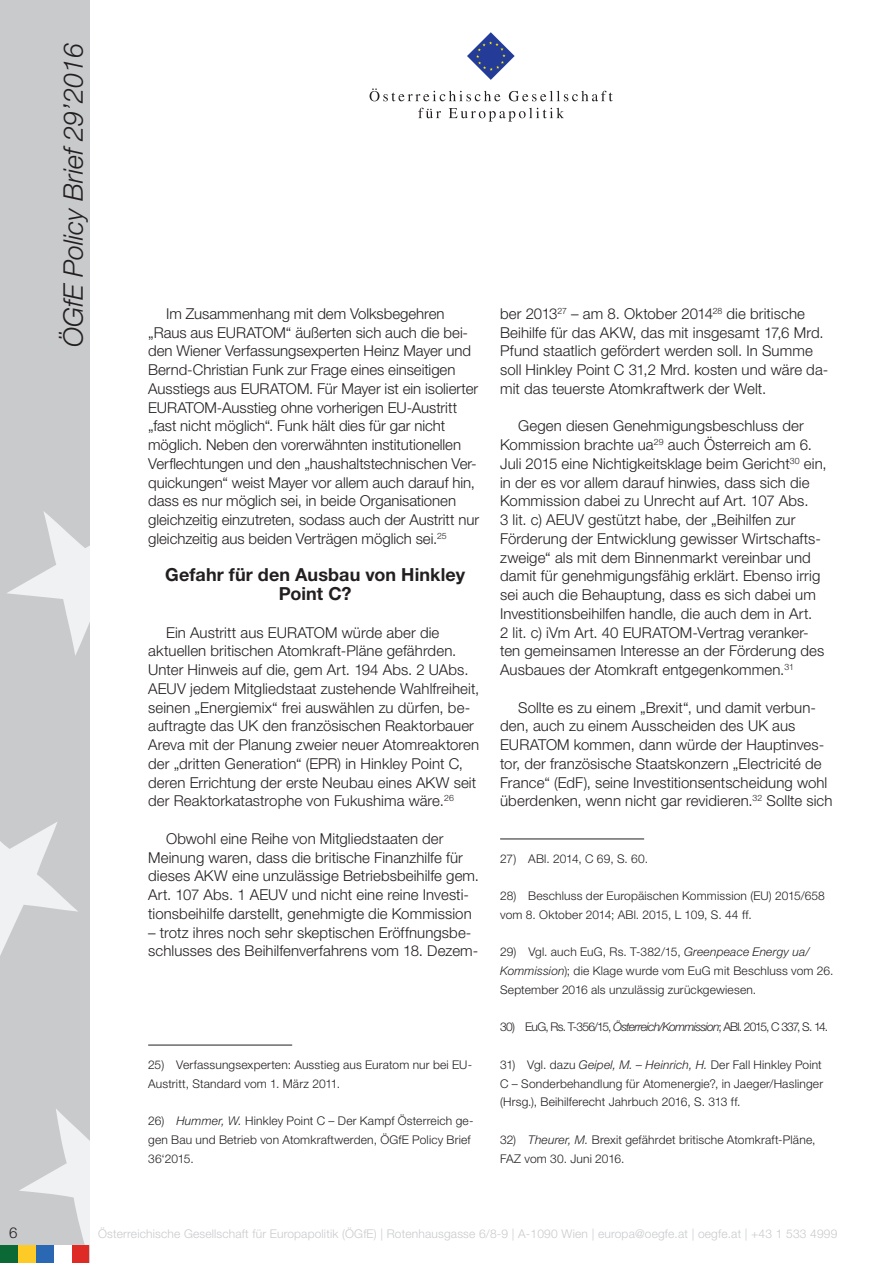
<style>
.page{position:relative;width:893px;height:1263px;background:#fff}
.page>*{position:absolute;margin:0;border:0;box-sizing:border-box;transform-origin:0 0}
.t1{font:italic 300 27px "Helvetica Neue LT Std";color:#231f20}
.Zwischenüberschrift{font:700 18px/18.8px "Helvetica Neue LT Std";letter-spacing:.005em;color:#231f20;text-align:center}
.Standard_Paragraph{font:300 15px/18.8px "Helvetica Neue LT Std";letter-spacing:.005em;color:#231f20}
.Footnotes{font:300 12px/18.8px "Helvetica Neue LT Std";letter-spacing:.015em;color:#231f20}
.t2{font:300 12px "Helvetica Neue LT Std";letter-spacing:.015em;color:#c9cacc}
.Footnotes-2{font:300 12px "Helvetica Neue LT Std";letter-spacing:-.065em;color:#231f20}
.s1{font-style:italic}
</style>
<div class="page">
<div style="left:0;top:0;width:89px;height:1263px;background:#c9cacc"></div>
<svg style="left:19px;top:1109px;width:70px;height:136px"></svg>
<svg style="left:0;top:822px;width:78px;height:134px"></svg>
<svg style="left:7px;top:511px;width:82px;height:144px"></svg>
<div style="left:18px;top:1245px;width:18px;height:18px;background:#fecb26"></div>
<div style="left:36px;top:1245px;width:18px;height:18px;background:#2b68b3"></div>
<div style="left:71px;top:1245px;width:18px;height:18px;background:#de2b26"></div>
<div style="left:0;top:1245px;width:18px;height:18px;background:#0b6936"></div>
<div style="left:54px;top:1245px;width:17px;height:18px;background:#fff"></div>
<svg style="left:467px;top:32px;width:48px;height:48px"></svg>
<svg style="left:370px;top:88px;width:130px;height:13px"></svg>
<svg style="left:509px;top:91px;width:104px;height:10px"></svg>
<svg style="left:418px;top:108px;width:23px;height:10px"></svg>
<svg style="left:449px;top:108px;width:115px;height:14px"></svg>
<hr style="left:148px;top:1045px;width:144px;height:1px;background:#231f20">
<hr style="left:500px;top:838px;width:144px;height:1px;background:#231f20">
<h1 class="t1" style="left:57px;top:347px;width:305px;rotate:-90deg">ÖGfE Policy Brief 29’2016</h1>
<p class="Standard_Paragraph" style="left:148px;top:304px;width:332px;text-indent:18px">Im Zusammenhang mit dem Volksbegehren „Raus aus EURATOM“ äußerten sich auch die bei&shy;den Wiener Verfassungsexperten Heinz Mayer und Bernd-Christian Funk zur Frage eines einseitigen Ausstiegs aus EURATOM. Für Mayer ist ein isolierter EURATOM-Ausstieg ohne vorherigen EU-Austritt „fast nicht möglich“. Funk hält dies für gar nicht möglich. Neben den vorerwähnten institutionellen Verflechtungen und den „haushaltstechnischen Ver&shy;quickungen“ weist Mayer vor allem auch darauf hin, dass es nur möglich sei, in beide Organisationen gleichzeitig einzutreten, sodass auch der Austritt nur gleichzeitig aus beiden Verträgen möglich sei.<sup>25</sup></p>
<p class="Zwischenüberschrift" style="left:165px;top:565px;width:301px">Gefahr für den Ausbau von Hinkley<br>Point C?</p>
<p class="Standard_Paragraph" style="left:148px;top:622px;width:333px;text-indent:18px">Ein Austritt aus EURATOM würde aber die aktuellen britischen Atomkraft-Pläne gefährden.<br>Unter Hinweis auf die, gem Art. 194 Abs. 2 UAbs.<br>AEUV jedem Mitgliedstaat zustehende Wahlfreiheit, seinen „Energiemix“ frei auswählen zu dürfen, be&shy;auftragte das UK den französischen Reaktorbauer Areva mit der Planung zweier neuer Atomreaktoren der „dritten Generation“ (EPR) in Hinkley Point C, deren Errichtung der erste Neubau eines AKW seit der Reaktorkatastrophe von Fukushima wäre.<sup>26</sup></p>
<p class="Standard_Paragraph" style="left:148px;top:829px;width:332px;text-indent:18px">Obwohl eine Reihe von Mitgliedstaaten der Meinung waren, dass die britische Finanzhilfe für dieses AKW eine unzulässige Betriebsbeihilfe gem.<br>Art. 107 Abs. 1 AEUV und nicht eine reine Investi&shy;tionsbeihilfe darstellt, genehmigte die Kommission</p>
<p class="Standard_Paragraph" style="left:148px;top:922px;width:332px">– trotz ihres noch sehr skeptischen Eröffnungsbe&shy;schlusses des Beihilfenverfahrens vom 18. Dezem-</p>
<p class="Footnotes" style="left:148px;top:1055px;width:325px">25) Verfassungsexperten: Ausstieg aus Euratom nur bei EU-<br>Austritt, Standard vom 1. März 2011.</p>
<p class="Footnotes" style="left:148px;top:1111px;width:327px">26) <span class="s1">Hummer, W.</span> Hinkley Point C – Der Kampf Österreich ge&shy;gen Bau und Betrieb von Atomkraftwerden, ÖGfE Policy Brief<br>36‘2015.</p>
<p class="Standard_Paragraph" style="left:500px;top:304px;width:330px">ber 2013<sup>27</sup> – am 8. Oktober 2014<sup>28</sup> die britische Beihilfe für das AKW, das mit insgesamt 17,6 Mrd.<br>Pfund staatlich gefördert werden soll. In Summe soll Hinkley Point C 31,2 Mrd. kosten und wäre da&shy;mit das teuerste Atomkraftwerk der Welt.</p>
<p class="Standard_Paragraph" style="left:500px;top:416px;width:328px;text-indent:18px">Gegen diesen Genehmigungsbeschluss der Kommission brachte ua<sup>29</sup> auch Österreich am 6.<br>Juli 2015 eine Nichtigkeitsklage beim Gericht<sup>30</sup> ein, in der es vor allem darauf hinwies, dass sich die Kommission dabei zu Unrecht auf Art. 107 Abs.<br>3 lit. c) AEUV gestützt habe, der „Beihilfen zur Förderung der Entwicklung gewisser Wirtschafts&shy;zweige“ als mit dem Binnenmarkt vereinbar und damit für genehmigungsfähig erklärt. Ebenso irrig sei auch die Behauptung, dass es sich dabei um Investitionsbeihilfen handle, die auch dem in Art.<br>2 lit. c) iVm Art. 40 EURATOM-Vertrag veranker&shy;ten gemeinsamen Interesse an der Förderung des Ausbaues der Atomkraft entgegenkommen.<sup>31</sup></p>
<p class="Standard_Paragraph" style="left:500px;top:697px;width:334px;text-indent:18px">Sollte es zu einem „Brexit“, und damit verbun&shy;den, auch zu einem Ausscheiden des UK aus EURATOM kommen, dann würde der Hauptinves&shy;tor, der französische Staatskonzern „Electricité de France“ (EdF), seine Investitionsentscheidung wohl überdenken, wenn nicht gar revidieren.<sup>32</sup> Sollte sich</p>
<p class="Footnotes" style="left:500px;top:849px;width:149px">27) ABl. 2014, C 69, S. 60.</p>
<p class="Footnotes" style="left:500px;top:886px;width:326px">28) Beschluss der Europäischen Kommission (EU) 2015/658 vom 8. Oktober 2014; ABl. 2015, L 109, S. 44 ff.</p>
<p class="Footnotes" style="left:500px;top:942px;width:335px">29) Vgl. auch EuG, Rs. T-382/15, <span class="s1">Greenpeace Energy ua/<br>Kommission</span>); die Klage wurde vom EuG mit Beschluss vom 26.<br>September 2016 als unzulässig zurückgewiesen.</p>
<p class="Footnotes-2" style="left:500px;top:1020px;width:329px">30) EuG, Rs. T-356/15, <span class="s1">Österreich/Kommission</span>; ABl. 2015, C 337, S. 14.</p>
<p class="Footnotes" style="left:500px;top:1055px;width:324px;text-align:justify">31) Vgl. dazu <span class="s1">Geipel, M. – Heinrich, H.</span> Der Fall Hinkley Point C – Sonderbehandlung für Atomenergie?, in Jaeger/Haslinger (Hrsg.), Beihilferecht Jahrbuch 2016, S. 313 ff.</p>
<p class="Footnotes" style="left:500px;top:1130px;width:317px">32) <span class="s1">Theurer, M.</span> Brexit gefährdet britische Atomkraft-Pläne,<br>FAZ vom 30. Juni 2016.</p>
<p class="Standard_Paragraph" style="left:9px;top:1222px;width:10px">6</p>
<p class="t2" style="left:98px;top:1226px;width:741px">Österreichische Gesellschaft für Europapolitik (ÖGfE) | Rotenhausgasse 6/8-9 | A-1090 Wien | europa@oegfe.at | oegfe.at | +43 1 533 4999</p>
</div>
